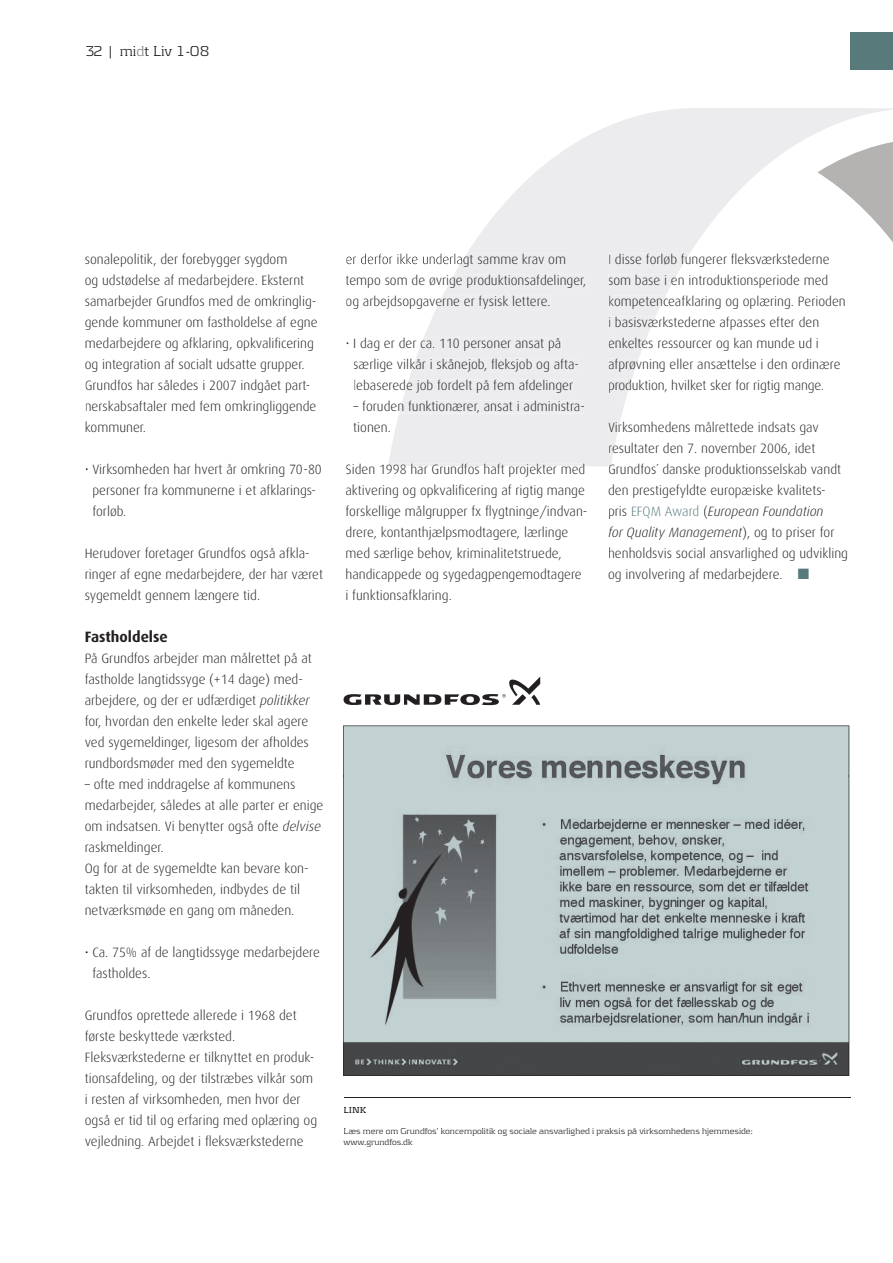
<style>
.page{position:relative;width:893px;height:1263px;background:#fff}
.page>*{position:absolute;margin:0;border:0;box-sizing:border-box;transform-origin:0 0}
.t1{font:300 15px "Kontrapunkt";color:#231f20}
.t2{font:700 15px "Dax";color:#231f20}
.t3{font:300 13.5px/21px "Dax";color:#231f20}
.t4{font:300 9px/10.5px "Kontrapunkt";color:#231f20}
.t5{font:700 9px "Kontrapunkt";color:#231f20}
.s1{color:#808285}
.s2{font-style:italic}
.s3{color:#587a7b}
</style>
<div class="page">
<div style="left:850px;top:32px;width:43px;height:37px;background:#587a7b"></div>
<svg style="left:389px;top:108px;width:504px;height:358px"></svg>
<svg style="left:817px;top:142px;width:76px;height:100px"></svg>
<svg style="left:395px;top:776px;width:403px;height:249px;background:#a6b2b3"></svg>
<img style="left:344px;top:726px;width:505px;height:50px">
<img style="left:344px;top:775px;width:51px;height:300px">
<img style="left:798px;top:775px;width:51px;height:300px">
<img style="left:393px;top:1025px;width:406px;height:50px">
<hr style="left:344px;top:1097px;width:506px;height:1px;background:#231f20">
<svg style="left:344px;top:677px;width:196px;height:28px"></svg>
<svg style="left:346px;top:253px;width:220px;height:14px"></svg>
<div style="left:447px;top:274px;width:139px;height:14px;background:#ececee"></div>
<div style="left:436px;top:295px;width:115px;height:14px;background:#ececee"></div>
<div style="left:418px;top:337px;width:143px;height:14px;background:#ececee"></div>
<svg style="left:411px;top:358px;width:5px;height:14px"></svg>
<div style="left:405px;top:379px;width:168px;height:14px;background:#ececee"></div>
<div style="left:399px;top:400px;width:185px;height:13px;background:#ececee"></div>
<svg style="left:388px;top:463px;width:197px;height:3px"></svg>
<svg style="left:609px;top:253px;width:81px;height:14px"></svg>
<svg style="left:609px;top:274px;width:68px;height:14px"></svg>
<svg style="left:609px;top:295px;width:57px;height:14px"></svg>
<svg style="left:609px;top:316px;width:47px;height:14px"></svg>
<svg style="left:609px;top:337px;width:38px;height:14px"></svg>
<svg style="left:609px;top:358px;width:30px;height:14px"></svg>
<svg style="left:609px;top:379px;width:23px;height:14px"></svg>
<svg style="left:608px;top:421px;width:12px;height:14px"></svg>
<svg style="left:609px;top:442px;width:6px;height:13px"></svg>
<svg style="left:681px;top:373px;width:77px;height:93px"></svg>
<svg style="left:772px;top:372px;width:68px;height:94px"></svg>
<p class="t1" style="left:85px;top:42px;width:126px">32 | mi<span class="s1">d</span>t Liv 1-08</p>
<p class="t3" style="left:85px;top:249px;width:234px">sonalepolitik, der forebygger sygdom<br>og udstødelse af medarbejdere. Eksternt samarbejder Grundfos med de omkringlig&shy;gende kommuner om fastholdelse af egne medarbejdere og afklaring, opkvalificering og integration af socialt udsatte grupper.<br>Grundfos har således i 2007 indgået part&shy;nerskabsaftaler med fem omkringliggende kommuner.</p>
<p class="t3" style="left:92px;top:459px;width:231px;text-indent:-8px">• Virksomheden har hvert år omkring 70-80 personer fra kommunerne i et afklarings&shy;forløb.</p>
<p class="t3" style="left:85px;top:543px;width:240px">Herudover foretager Grundfos også afkla&shy;ringer af egne medarbejdere, der har været sygemeldt gennem længere tid.</p>
<p class="t2" style="left:85px;top:628px;width:85px">Fastholdelse</p>
<p class="t3" style="left:85px;top:648px;width:229px">På Grundfos arbejder man målrettet på at fastholde langtidssyge (+14 dage) med&shy;arbejdere, og der er udfærdiget <span class="s2">politikker </span>for, hvordan den enkelte leder skal agere ved sygemeldinger, ligesom der afholdes rundbordsmøder med den sygemeldte</p>
<p class="t3" style="left:85px;top:774px;width:240px">– ofte med inddragelse af kommunens medarbejder, således at alle parter er enige om indsatsen. Vi benytter også ofte <span class="s2">delvise </span>raskmeldinger.<br>Og for at de sygemeldte kan bevare kon&shy;takten til virksomheden, indbydes de til netværksmøde en gang om måneden.</p>
<p class="t3" style="left:92px;top:942px;width:229px;text-indent:-8px">• Ca. 75% af de langtidssyge medarbejdere fastholdes.</p>
<p class="t3" style="left:85px;top:1005px;width:234px">Grundfos oprettede allerede i 1968 det første beskyttede værksted.<br>Fleksværkstederne er tilknyttet en produk&shy;tionsafdeling, og der tilstræbes vilkår som i resten af virksomheden, men hvor der også er tid til og erfaring med oplæring og vejledning. Arbejdet i fleksværkstederne</p>
<p class="t3" style="left:345px;top:270px;width:242px">tempo som de øvrige produktionsafdelinger, og arbejdsopgaverne er fysisk lettere.</p>
<p class="t3" style="left:353px;top:333px;width:227px;text-indent:-8px">• I dag er der ca. 110 personer ansat på særlige vilkår i skånejob, fleksjob og afta&shy;lebaserede job fordelt på fem afdelinger</p>
<p class="t3" style="left:353px;top:396px;width:233px">– foruden funktionærer, ansat i administra&shy;tionen.</p>
<p class="t3" style="left:345px;top:459px;width:244px">Siden 1998 har Grundfos haft projekter med aktivering og opkvalificering af rigtig mange forskellige målgrupper fx flygtninge/indvan&shy;drere, kontanthjælpsmodtagere, lærlinge med særlige behov, kriminalitetstruede, handicappede og sygedagpengemodtagere i funktionsafklaring.</p>
<p class="t3" style="left:608px;top:249px;width:239px">I disse forløb fungerer fleksværkstederne som base i en introduktionsperiode med kompetenceafklaring og oplæring. Perioden i basisværkstederne afpasses efter den enkeltes ressourcer og kan munde ud i afprøvning eller ansættelse i den ordinære produktion, hvilket sker for rigtig mange.</p>
<p class="t3" style="left:608px;top:417px;width:241px">Virksomhedens målrettede indsats gav resultater den 7. november 2006, idet Grundfos´ danske produktionsselskab vandt den prestigefyldte europæiske kvalitets&shy;pris <span class="s3">EFQM Award</span> (<span class="s2">European Foundation<br>for Quality Management</span>), og to priser for henholdsvis social ansvarlighed og udvikling og involvering af medarbejdere. <span class="s3">■</span></p>
<p class="t5" style="left:344px;top:1105px;width:24px">LINK</p>
<p class="t4" style="left:344px;top:1126px;width:410px">Læs mere om Grundfos’ koncernpolitik og sociale ansvarlighed i praksis på virksomhedens hjemmeside: www.grundfos.dk</p>
</div>
